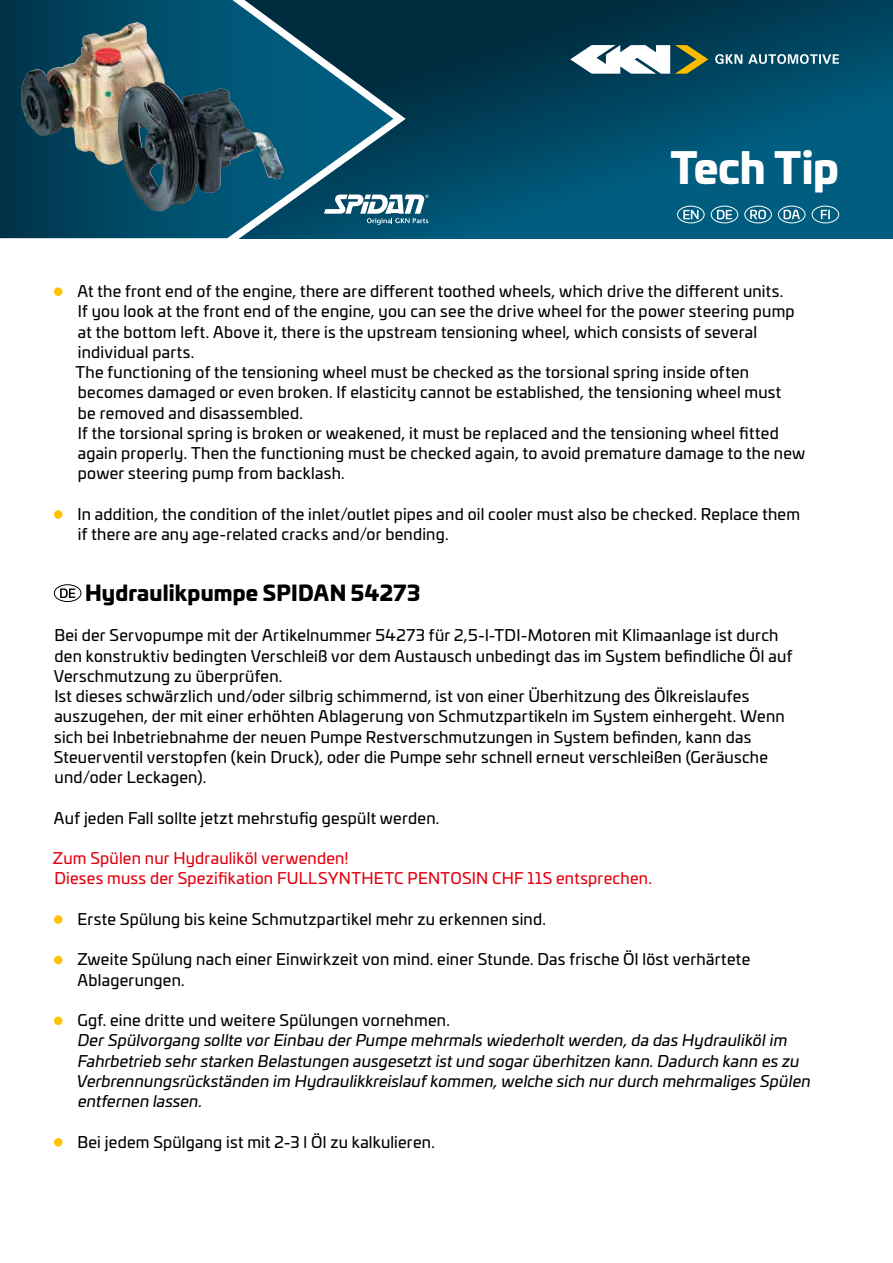
<style>
.page{position:relative;width:893px;height:1263px;background:#fff}
.page>*{position:absolute;margin:0;border:0;box-sizing:border-box;transform-origin:0 0}
.t1{font:900 42px "Univia Pro";letter-spacing:-.005em;color:#fff}
.t2{font:900 21px "Univia Pro";letter-spacing:.01em;color:#000}
.t3{font:15.75px/20.2px "Univia Pro";letter-spacing:.015em;color:#000}
.t4{font:italic 15.75px/20.2px "Univia Pro";letter-spacing:.015em;color:#000}
.t5{font:15.75px/20.2px "Univia Pro";letter-spacing:.015em;color:#e3000f}
</style>
<div class="page">
<svg style="left:412px;top:0;width:481px;height:238px;background:#004a66"></svg>
<svg style="left:570px;top:45px;width:138px;height:29px"></svg>
<svg style="left:715px;top:54px;width:27px;height:10px"></svg>
<svg style="left:748px;top:54px;width:91px;height:10px"></svg>
<svg style="left:412px;top:195px;width:16px;height:30px"></svg>
<svg style="left:0;top:0;width:412px;height:239px;background:#11516a"></svg>
<div style="left:711px;top:206px;width:27px;height:17px;border:1px solid #fff;border-radius:50%"></div>
<svg style="left:717px;top:210px;width:15px;height:9px"></svg>
<div style="left:677px;top:206px;width:27px;height:17px;border:1px solid #fff;border-radius:50%"></div>
<svg style="left:683px;top:210px;width:15px;height:9px"></svg>
<div style="left:778px;top:206px;width:27px;height:17px;border:1px solid #fff;border-radius:50%"></div>
<svg style="left:784px;top:210px;width:16px;height:9px"></svg>
<svg style="left:821px;top:210px;width:9px;height:9px"></svg>
<div style="left:812px;top:206px;width:27px;height:17px;border:1px solid #fff;border-radius:50%"></div>
<div style="left:744px;top:206px;width:28px;height:17px;border:1px solid #fff;border-radius:50%"></div>
<svg style="left:750px;top:210px;width:16px;height:9px"></svg>
<img style="left:21px;top:22px;width:156px;height:143px">
<img style="left:118px;top:82px;width:166px;height:130px">
<div style="left:54px;top:287px;width:9px;height:9px;background:#ffc100;border-radius:50%"></div>
<div style="left:54px;top:510px;width:9px;height:9px;background:#ffc100;border-radius:50%"></div>
<div style="left:54px;top:584px;width:27px;height:18px;border:1px solid #000;border-radius:50%"></div>
<svg style="left:60px;top:588px;width:15px;height:10px"></svg>
<div style="left:54px;top:915px;width:9px;height:9px;background:#ffc100;border-radius:50%"></div>
<div style="left:54px;top:956px;width:9px;height:8px;background:#ffc100;border-radius:50%"></div>
<div style="left:54px;top:1016px;width:9px;height:9px;background:#ffc100;border-radius:50%"></div>
<div style="left:54px;top:1138px;width:9px;height:8px;background:#ffc100;border-radius:50%"></div>
<h1 class="t1" style="left:671px;top:134px;width:170px">Tech Tip</h1>
<p class="t3" style="left:75px;top:280px;width:731px">At the front end of the engine, there are different toothed wheels, which drive the different units.<br>If you look at the front end of the engine, you can see the drive wheel for the power steering pump at the bottom left. Above it, there is the upstream tensioning wheel, which consists of several individual parts.<br>The functioning of the tensioning wheel must be checked as the torsional spring inside often becomes damaged or even broken. If elasticity cannot be established, the tensioning wheel must<br>be removed and disassembled.<br>If the torsional spring is broken or weakened, it must be replaced and the tensioning wheel fitted again properly. Then the functioning must be checked again, to avoid premature damage to the new power steering pump from backlash.</p>
<p class="t3" style="left:77px;top:503px;width:724px">In addition, the condition of the inlet/outlet pipes and oil cooler must also be checked. Replace them if there are any age-related cracks and/or bending.</p>
<h2 class="t2" style="left:85px;top:575px;width:337px">Hydraulikpumpe SPIDAN 54273</h2>
<p class="t3" style="left:54px;top:624px;width:740px">Bei der Servopumpe mit der Artikelnummer 54273 für 2,5-l-TDI-Motoren mit Klimaanlage ist durch den konstruktiv bedingten Verschleiß vor dem Austausch unbedingt das im System befindliche Öl auf Verschmutzung zu überprüfen.<br>Ist dieses schwärzlich und/oder silbrig schimmernd, ist von einer Überhitzung des Ölkreislaufes auszugehen, der mit einer erhöhten Ablagerung von Schmutzpartikeln im System einhergeht. Wenn sich bei Inbetriebnahme der neuen Pumpe Restverschmutzungen in System befinden, kann das Steuerventil verstopfen (kein Druck), oder die Pumpe sehr schnell erneut verschleißen (Geräusche und/oder Leckagen).</p>
<p class="t3" style="left:54px;top:807px;width:387px">Auf jeden Fall sollte jetzt mehrstufig gespült werden.</p>
<p class="t5" style="left:53px;top:847px;width:600px">Zum Spülen nur Hydrauliköl verwenden!<br>Dieses muss der Spezifikation FULLSYNTHETC PENTOSIN CHF 11S entsprechen.</p>
<p class="t3" style="left:77px;top:908px;width:470px">Erste Spülung bis keine Schmutzpartikel mehr zu erkennen sind.</p>
<p class="t3" style="left:77px;top:948px;width:674px">Zweite Spülung nach einer Einwirkzeit von mind. einer Stunde. Das frische Öl löst verhärtete<br>Ablagerungen.</p>
<p class="t3" style="left:77px;top:1009px;width:374px">Ggf. eine dritte und weitere Spülungen vornehmen.</p>
<p class="t4" style="left:77px;top:1030px;width:735px">Der Spülvorgang sollte vor Einbau der Pumpe mehrmals wiederholt werden, da das Hydrauliköl im Fahrbetrieb sehr starken Belastungen ausgesetzt ist und sogar überhitzen kann. Dadurch kann es zu Verbrennungsrückständen im Hydraulikkreislauf kommen, welche sich nur durch mehrmaliges Spülen entfernen lassen.</p>
<p class="t3" style="left:77px;top:1131px;width:359px">Bei jedem Spülgang ist mit 2-3 l Öl zu kalkulieren.</p>
</div>
